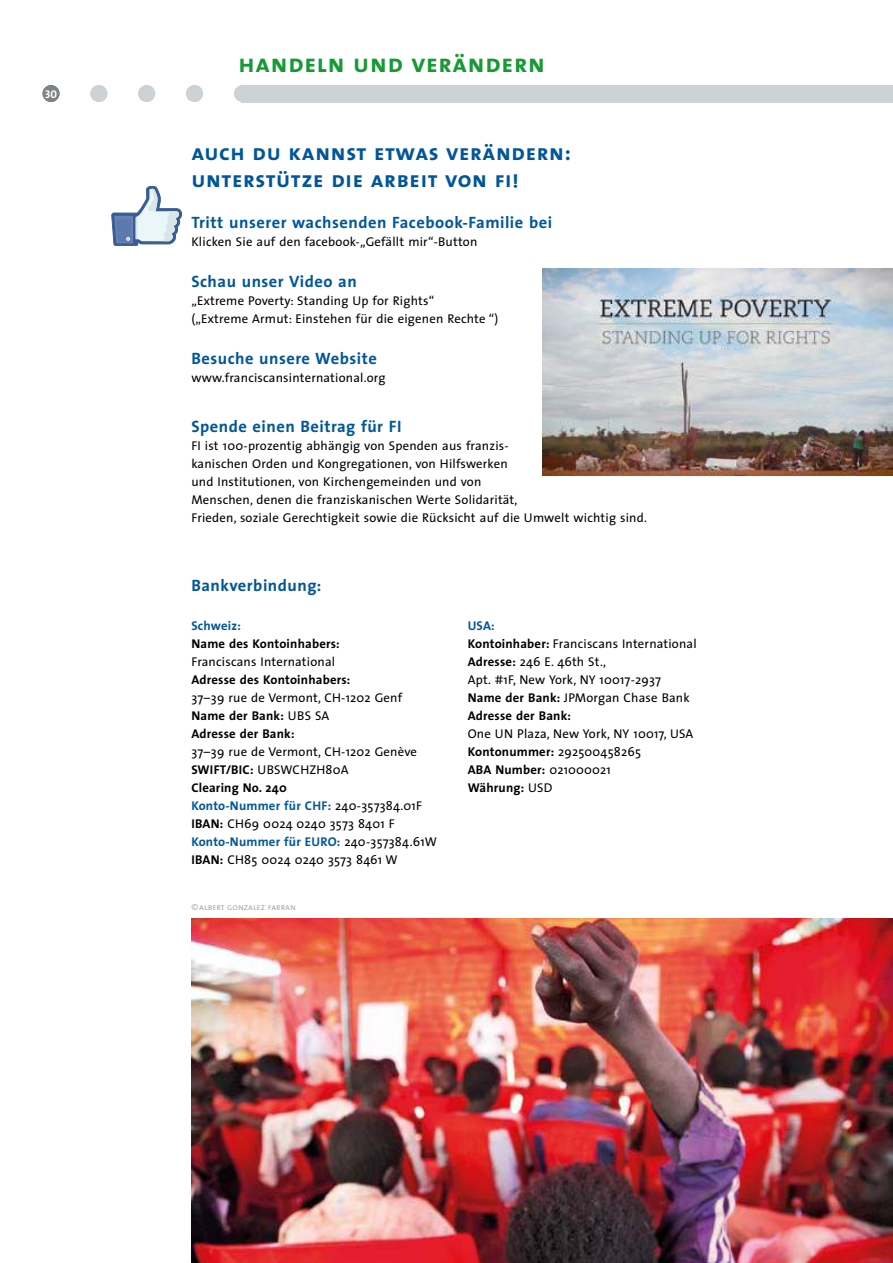
<style>
.page{position:relative;width:893px;height:1263px;background:#fff}
.page>*{position:absolute;margin:0;border:0;box-sizing:border-box;transform-origin:0 0}
.t1{font:25.5px "The Sans Bold Caps";letter-spacing:.03em;color:#159a34}
.t2{font:22.5px/26.7px "The Sans Bold Caps";letter-spacing:.03em;color:#00569a}
.t3{font:700 16.5px "The Sans";letter-spacing:.03em;color:#00569a}
.t4{font:12.75px/18px "The Sans";letter-spacing:.015em;color:#000}
.t5{font:700 12.75px "The Sans";letter-spacing:.015em;color:#000}
.t6{font:700 12.75px "The Sans";letter-spacing:.015em;color:#00569a}
.t7{font:11.25px "The Sans Bold Caps";color:#fff}
.t8{font:9px "The Sans Semi Light Caps";color:#9ba2a7}
.s1{font-weight:700}
.s2{font-weight:700;color:#00569a}
</style>
<div class="page">
<div style="left:234px;top:85px;width:17px;height:17px;background:#cdd2d5;border-radius:50%"></div>
<div style="left:43px;top:85px;width:17px;height:17px;background:#7d8386;border-radius:50%"></div>
<div style="left:90px;top:85px;width:17px;height:17px;background:#cdd2d5;border-radius:50%"></div>
<div style="left:138px;top:85px;width:17px;height:17px;background:#cdd2d5;border-radius:50%"></div>
<div style="left:186px;top:85px;width:17px;height:17px;background:#cdd2d5;border-radius:50%"></div>
<div style="left:241px;top:85px;width:652px;height:17px;background:#cdd2d5"></div>
<img style="left:191px;top:918px;width:702px;height:345px">
<img style="left:542px;top:268px;width:351px;height:208px">
<svg style="left:112px;top:186px;width:70px;height:60px"></svg>
<p class="t7" style="left:45px;top:84px;width:13px">30</p>
<h1 class="t1" style="left:238px;top:42px;width:308px">handeln und verändern</h1>
<h2 class="t2" style="left:191px;top:139px;width:381px">auch du kannst etwas verändern: unterstütze die arbeit von fi!</h2>
<p class="t3" style="left:191px;top:209px;width:362px">Tritt unserer wachsenden Facebook-Familie bei</p>
<p class="t4" style="left:191px;top:232px;width:288px">Klicken Sie auf den facebook-„Gefällt mir“-Button</p>
<p class="t3" style="left:191px;top:268px;width:167px">Schau unser Video an</p>
<p class="t4" style="left:191px;top:291px;width:308px">„Extreme Poverty: Standing Up for Rights“<br>(„Extreme Armut: Einstehen für die eigenen Rechte “)</p>
<p class="t3" style="left:191px;top:345px;width:187px">Besuche unsere Website</p>
<p class="t4" style="left:191px;top:368px;width:196px">www.franciscansinternational.org</p>
<p class="t3" style="left:191px;top:413px;width:212px">Spende einen Beitrag für FI</p>
<p class="t4" style="left:191px;top:436px;width:457px">FI ist 100-prozentig abhängig von Spenden aus franzis-<br>kanischen Orden und Kongregationen, von Hilfswerken<br>und Institutionen, von Kirchengemeinden und von<br>Menschen, denen die franziskanischen Werte Solidarität,<br>Frieden, soziale Gerechtigkeit sowie die Rücksicht auf die Umwelt wichtig sind.</p>
<p class="t3" style="left:191px;top:571px;width:132px">Bankverbindung:</p>
<p class="t6" style="left:191px;top:615px;width:51px">Schweiz:</p>
<p class="t5" style="left:191px;top:633px;width:150px">Name des Kontoinhabers:</p>
<p class="t4" style="left:191px;top:652px;width:145px">Franciscans International</p>
<p class="t5" style="left:191px;top:669px;width:161px">Adresse des Kontoinhabers:</p>
<p class="t4" style="left:191px;top:688px;width:212px">37–39 rue de Vermont, CH-1202 Genf<br><span class="s1">Name der Bank:</span> UBS SA<br><span class="s1">Adresse der Bank:</span></p>
<p class="t4" style="left:191px;top:742px;width:247px">37–39 rue de Vermont, CH-1202 Genève<br><span class="s1">SWIFT/BIC:</span> UBSWCHZH80A<br><span class="s1">Clearing No. 240<br></span><span class="s2">Konto-Nummer für CHF:</span> 240-357384.01F<br><span class="s1">IBAN:</span> CH69 0024 0240 3573 8401 F<br><span class="s2">Konto-Nummer für EURO:</span> 240-357384.61W<br><span class="s1">IBAN:</span> CH85 0024 0240 3573 8461 W</p>
<p class="t8" style="left:191px;top:899px;width:106px">© albert gonzalez farran</p>
<p class="t4" style="left:468px;top:616px;width:231px"><span class="s2">USA:<br></span><span class="s1">Kontoinhaber:</span> Franciscans International<br><span class="s1">Adresse:</span> 246 E. 46th St.,<br>Apt. #1F, New York, NY 10017-2937<br><span class="s1">Name der Bank:</span> JPMorgan Chase Bank<br><span class="s1">Adresse der Bank:</span></p>
<p class="t4" style="left:468px;top:724px;width:227px">One UN Plaza, New York, NY 10017, USA<br><span class="s1">Kontonummer:</span> 292500458265<br><span class="s1">ABA Number:</span> 021000021<br><span class="s1">Währung:</span> USD</p>
</div>
